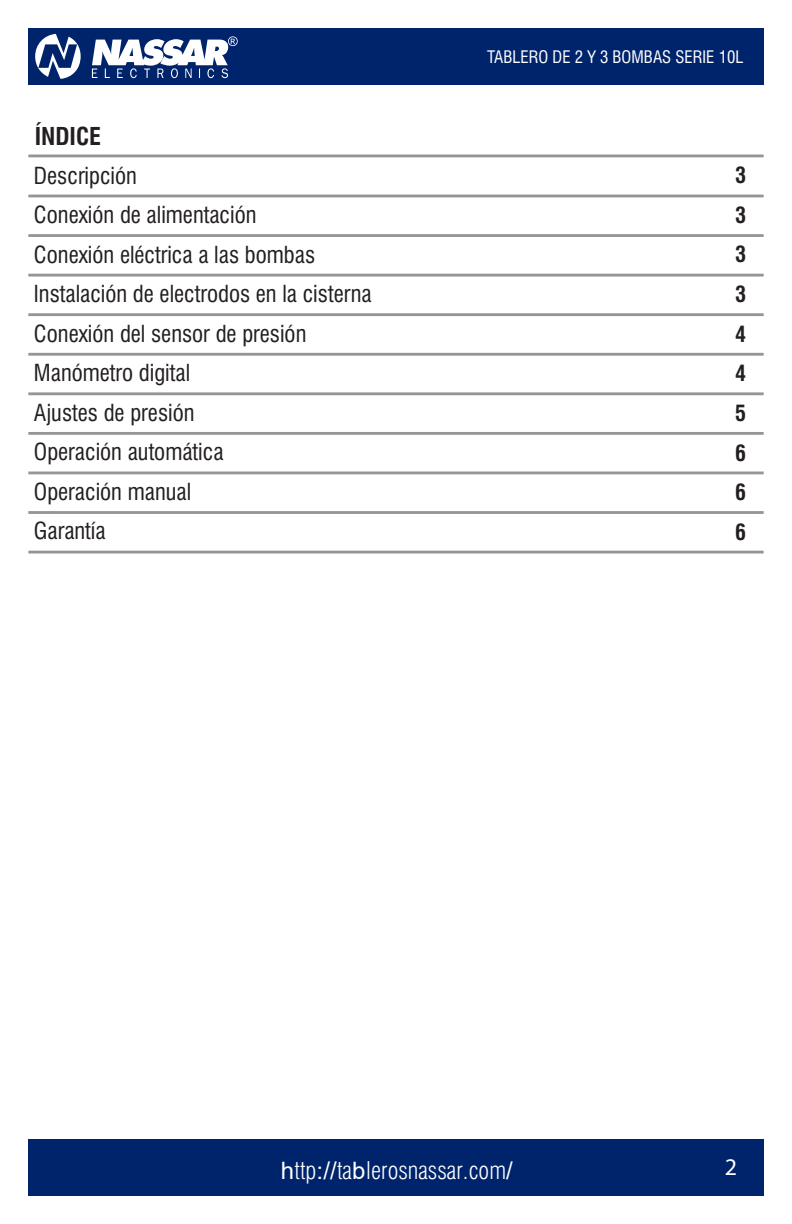
<style>
.page{position:relative;width:792px;height:1224px;background:#fff}
.page>*{position:absolute;margin:0;border:0;box-sizing:border-box;transform-origin:0 0}
.t1{font:300 condensed 24px "Swiss 721 BT";color:#fff}
.t2{font:700 condensed 24px "Swiss 721 BT";color:#231f20}
.t3{font:24px "Myriad Pro";color:#fff}
.t4{font:condensed 22.8px/39.6px "Swiss 721 BT";color:#231f20}
.t5{font:700 condensed 22px/39.6px "Swiss 721 BT";color:#231f20;text-align:justify}
.t6{font:condensed 16.8px "Swiss 721 BT";color:#fff}
.s1{font-family:"Arial";font-weight:400;font-stretch:normal}
</style>
<div class="page">
<div style="left:28px;top:1139px;width:736px;height:57px;background:#00246c"></div>
<div style="left:28px;top:28px;width:736px;height:57px;background:#00246c"></div>
<svg style="left:35px;top:34px;width:203px;height:45px"></svg>
<hr style="left:28px;top:195px;width:736px;height:2px;background:#939598">
<hr style="left:28px;top:155px;width:736px;height:2px;background:#939598">
<hr style="left:28px;top:234px;width:736px;height:3px;background:#939598">
<hr style="left:28px;top:274px;width:736px;height:3px;background:#939598">
<hr style="left:28px;top:313px;width:736px;height:3px;background:#939598">
<hr style="left:28px;top:353px;width:736px;height:3px;background:#939598">
<hr style="left:28px;top:392px;width:736px;height:3px;background:#939598">
<hr style="left:28px;top:432px;width:736px;height:3px;background:#939598">
<hr style="left:28px;top:472px;width:736px;height:2px;background:#939598">
<hr style="left:28px;top:511px;width:736px;height:3px;background:#939598">
<hr style="left:28px;top:551px;width:736px;height:2px;background:#939598">
<p class="t2" style="left:35px;top:127px;width:68px">ÍNDICE</p>
<p class="t4" style="left:34px;top:158px;width:339px">Descripción<br>Conexión de alimentación<br>Conexión eléctrica a las bombas<br>Instalación de electrodos en la cisterna<br>Conexión del sensor de presión<br>Manómetro digital<br>Ajustes de presión<br>Operación automática<br>Operación manual<br>Garantía</p>
<p class="t6" style="left:487px;top:50px;width:258px">TABLERO DE 2 Y 3 BOMBAS SERIE 10L</p>
<p class="t5" style="left:735px;top:157px;width:12px">3<br>3<br>3<br>3<br>4<br>4<br>5<br>6<br>6<br>6</p>
<p class="t1" style="left:281px;top:1161px;width:234px"><span class="s1">h</span>ttp<span class="s1">://</span>ta<span class="s1">b</span>lerosnassar.com<span class="s1">/</span></p>
<p class="t3" style="left:725px;top:1157px;width:14px">2</p>
</div>
